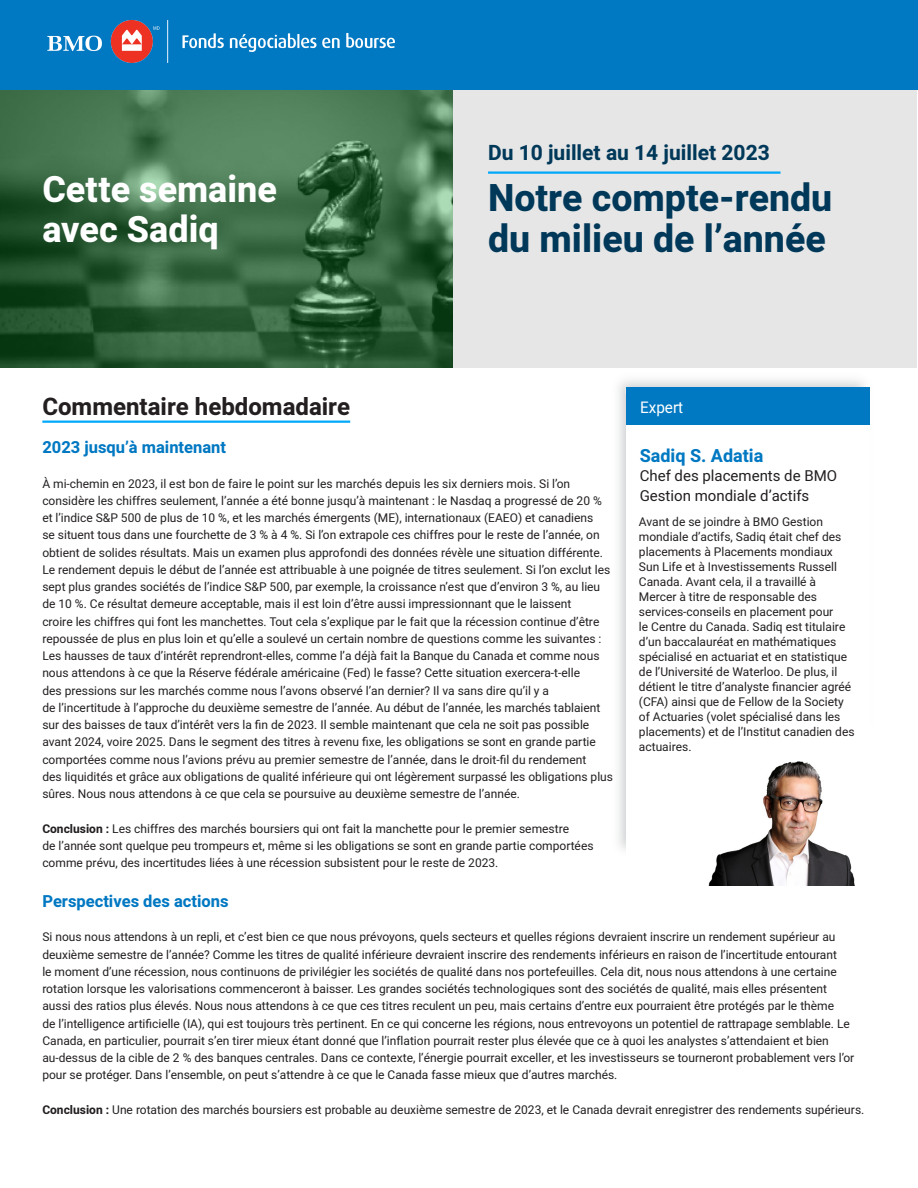
<style>
.page{position:relative;width:918px;height:1188px;background:#fff}
.page>*{position:absolute;margin:0;border:0;box-sizing:border-box;transform-origin:0 0}
.t1{font:800 37.5px/41.2px "Heebo";color:#003859}
.t2{font:800 36px "Heebo";color:#fff}
.Black_subhead{font:700 24px "Heebo";color:#231f20}
.t3{font:700 21px "Heebo";color:#003859}
.t4{font:700 18px "Heebo";color:#0078c2}
.blue_subhead{font:700 16.5px "Heebo";color:#0078c2}
.t5{font:15.9px "Heebo";color:#fff;scale:.96 1}
.t6{font:15px/19.5px "Heebo";color:#231f20}
.blue_subhead-2{font:12px/17.2px "Heebo";color:#231f20}
.s1{font-weight:700}
</style>
<div class="page">
<img style="left:0;top:90px;width:453px;height:278px">
<div style="left:453px;top:76px;width:464px;height:292px;background:#e6e6e6"></div>
<div style="left:0;top:0;width:918px;height:90px;background:#0078c2"></div>
<hr style="left:488px;top:171px;width:293px;height:3px;background:#00a8fa">
<img style="left:618px;top:380px;width:252px;height:15px">
<img style="left:869px;top:395px;width:1px;height:30px">
<div style="left:626px;top:388px;width:243px;height:37px;background:#0078c2"></div>
<hr style="left:42px;top:421px;width:308px;height:2px;background:#00a8fa">
<img style="left:708px;top:761px;width:147px;height:125px">
<img style="left:47px;top:20px;width:348px;height:43px">
<p class="t2" style="left:42px;top:164px;width:236px">Cette semaine</p>
<p class="t2" style="left:42px;top:205px;width:178px">avec Sadiq</p>
<p class="t3" style="left:488px;top:138px;width:283px">Du 10 juillet au 14 juillet 2023</p>
<p class="t1" style="left:488px;top:178px;width:346px">Notre compte-rendu du milieu de l’année</p>
<p class="Black_subhead" style="left:42px;top:390px;width:309px">Commentaire hebdomadaire</p>
<p class="blue_subhead" style="left:42px;top:436px;width:185px">2023 jusqu’à maintenant</p>
<p class="blue_subhead-2" style="left:42px;top:475px;width:572px">À mi-chemin en 2023, il est bon de faire le point sur les marchés depuis les six derniers mois. Si l’on considère les chiffres seulement, l’année a été bonne jusqu’à maintenant : le Nasdaq a progressé de 20 % et l’indice S&amp;P 500 de plus de 10 %, et les marchés émergents (ME), internationaux (EAEO) et canadiens<br>se situent tous dans une fourchette de 3 % à 4 %. Si l’on extrapole ces chiffres pour le reste de l’année, on obtient de solides résultats. Mais un examen plus approfondi des données révèle une situation différente.<br>Le rendement depuis le début de l’année est attribuable à une poignée de titres seulement. Si l’on exclut les sept plus grandes sociétés de l’indice S&amp;P 500, par exemple, la croissance n’est que d’environ 3 %, au lieu de 10 %. Ce résultat demeure acceptable, mais il est loin d’être aussi impressionnant que le laissent<br>croire les chiffres qui font les manchettes. Tout cela s’explique par le fait que la récession continue d’être repoussée de plus en plus loin et qu’elle a soulevé un certain nombre de questions comme les suivantes :<br>Les hausses de taux d’intérêt reprendront-elles, comme l’a déjà fait la Banque du Canada et comme nous nous attendons à ce que la Réserve fédérale américaine (Fed) le fasse? Cette situation exercera-t-elle<br>des pressions sur les marchés comme nous l’avons observé l’an dernier? Il va sans dire qu’il y a<br>de l’incertitude à l’approche du deuxième semestre de l’année. Au début de l’année, les marchés tablaient sur des baisses de taux d’intérêt vers la fin de 2023. Il semble maintenant que cela ne soit pas possible avant 2024, voire 2025. Dans le segment des titres à revenu fixe, les obligations se sont en grande partie comportées comme nous l’avions prévu au premier semestre de l’année, dans le droit-fil du rendement<br>des liquidités et grâce aux obligations de qualité inférieure qui ont légèrement surpassé les obligations plus sûres. Nous nous attendons à ce que cela se poursuive au deuxième semestre de l’année.</p>
<p class="blue_subhead-2" style="left:42px;top:820px;width:553px"><span class="s1">Conclusion :</span> Les chiffres des marchés boursiers qui ont fait la manchette pour le premier semestre<br>de l’année sont quelque peu trompeurs et, même si les obligations se sont en grande partie comportées comme prévu, des incertitudes liées à une récession subsistent pour le reste de 2023.</p>
<p class="blue_subhead" style="left:42px;top:889px;width:188px">Perspectives des actions</p>
<p class="blue_subhead-2" style="left:42px;top:928px;width:813px">Si nous nous attendons à un repli, et c’est bien ce que nous prévoyons, quels secteurs et quelles régions devraient inscrire un rendement supérieur au deuxième semestre de l’année? Comme les titres de qualité inférieure devraient inscrire des rendements inférieurs en raison de l’incertitude entourant<br>le moment d’une récession, nous continuons de privilégier les sociétés de qualité dans nos portefeuilles. Cela dit, nous nous attendons à une certaine rotation lorsque les valorisations commenceront à baisser. Les grandes sociétés technologiques sont des sociétés de qualité, mais elles présentent aussi des ratios plus élevés. Nous nous attendons à ce que ces titres reculent un peu, mais certains d’entre eux pourraient être protégés par le thème<br>de l’intelligence artificielle (IA), qui est toujours très pertinent. En ce qui concerne les régions, nous entrevoyons un potentiel de rattrapage semblable. Le Canada, en particulier, pourrait s’en tirer mieux étant donné que l’inflation pourrait rester plus élevée que ce à quoi les analystes s’attendaient et bien au-dessus de la cible de 2 % des banques centrales. Dans ce contexte, l’énergie pourrait exceller, et les investisseurs se tourneront probablement vers l’or pour se protéger. Dans l’ensemble, on peut s’attendre à ce que le Canada fasse mieux que d’autres marchés.</p>
<p class="blue_subhead-2" style="left:42px;top:1101px;width:823px"><span class="s1">Conclusion :</span> Une rotation des marchés boursiers est probable au deuxième semestre de 2023, et le Canada devrait enregistrer des rendements supérieurs.</p>
<h3 class="t5" style="left:640px;top:396px;width:46px">Expert</h3>
<p class="t4" style="left:640px;top:443px;width:125px">Sadiq S. Adatia</p>
<p class="t6" style="left:640px;top:466px;width:199px">Chef des placements de BMO<br>Gestion mondiale d’actifs</p>
<p class="blue_subhead-2" style="left:639px;top:514px;width:217px;line-height:15px">Avant de se joindre à BMO Gestion mondiale d’actifs, Sadiq était chef des placements à Placements mondiaux Sun Life et à Investissements Russell Canada. Avant cela, il a travaillé à Mercer à titre de responsable des services-conseils en placement pour<br>le Centre du Canada. Sadiq est titulaire d’un baccalauréat en mathématiques spécialisé en actuariat et en statistique de l’Université de Waterloo. De plus, il détient le titre d’analyste financier agréé (CFA) ainsi que de Fellow de la Society of Actuaries (volet spécialisé dans les placements) et de l’Institut canadien des actuaires.</p>
</div>
